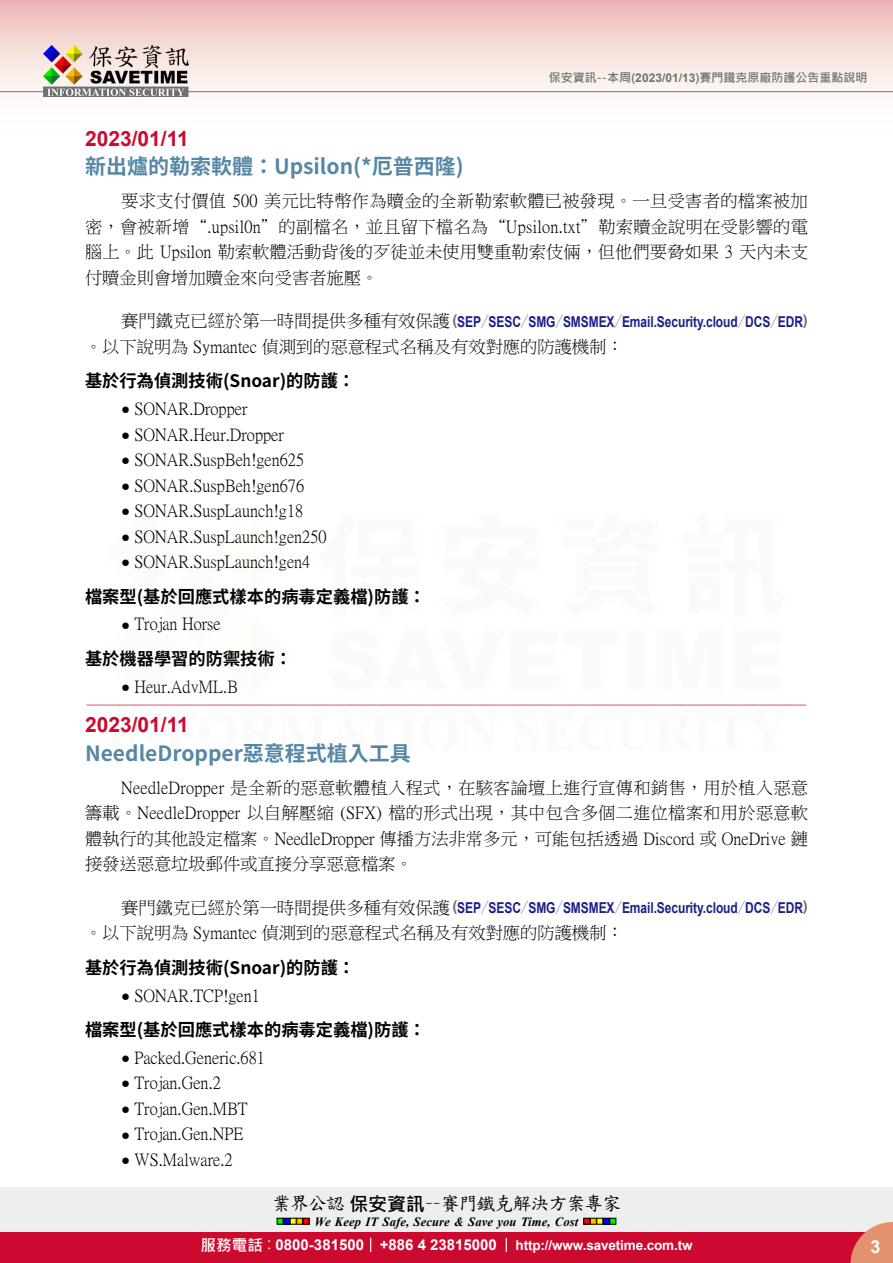
<style>
.page{position:relative;width:893px;height:1263px;background:#fff}
.page>*{position:absolute;margin:0;border:0;box-sizing:border-box;transform-origin:0 0}
.t1{font:700 21px "Source Han Sans TW";color:#5687a5}
.t2{font:700 21px "Arial";color:#cc0a2f}
.t3{font:18.9px "DF Kai Shu SB Estd BF";letter-spacing:-.05em;color:#000}
.t4{font:700 18px "Arial";color:#fff}
.t5{font:17.25px/25.5px "P Ming Li U";color:#000;text-align:justify}
.t6{font:700 17.25px "Source Han Sans TW";color:#000}
.t7{font:16.5px "DF Kai Shu SB Estd BF";color:#cc0a2f}
.t8{font:700 15px "Arial";letter-spacing:-.005em;color:#1d2088;scale:.8 1}
.t9{font:700 13.5px "Arial";letter-spacing:-.01em;color:#fff}
.t10{font:italic 700 12.6px "Times New Roman";letter-spacing:.005em;color:#000}
.t11{font:700 12px "Microsoft Jheng Hei";color:#727171}
.s1{font-family:"Arial"}
.s2{font-family:"P Ming Li U";font-weight:400;font-size:17.25px;color:#000}
.s3{color:#727171}
.s4{font-family:"Source Han Sans TW";font-weight:800;color:#727171}
.s5{font-family:"Arial";font-size:15px}
.s6{font-family:"Microsoft Jheng Hei";font-weight:700}
.s7{font-family:"Microsoft Jheng Hei";font-size:15.6px}
.s8{font-family:"Microsoft Jheng Hei";font-weight:400;font-size:15.6px}
.s9{font-size:15px}
</style>
<div class="page">
<div style="left:0;top:1187px;width:893px;height:49px;background:#eee"></div>
<svg style="left:277px;top:1218px;width:32px;height:6px"></svg>
<svg style="left:584px;top:1218px;width:32px;height:6px"></svg>
<div style="left:0;top:1232px;width:893px;height:31px;background:#cc0a2f"></div>
<svg style="left:850px;top:1222px;width:43px;height:41px"></svg>
<svg style="left:370px;top:1238px;width:1px;height:14px"></svg>
<svg style="left:506px;top:1238px;width:1px;height:14px"></svg>
<div style="left:0;top:0;width:893px;height:141px;background:linear-gradient(to bottom,#efc0bb,#fff)"></div>
<hr style="left:0;top:91px;width:893px;height:1px;background:#727171">
<img style="left:44px;top:46px;width:145px;height:51px">
<p class="t11" style="left:549px;top:70px;width:320px">保安資訊--本周(<span class="s1">2023/01/13</span>)賽門鐵克原廠防護公告重點說明</p>
<p class="t2" style="left:85px;top:123px;width:105px">2023/01/11</p>
<p class="t1" style="left:85px;top:155px;width:380px">新出爐的勒索軟體：Upsilon(*厄普西隆)</p>
<p class="t5" style="left:85px;top:188px;width:725px;text-indent:36px">要求支付價值 500 美元比特幣作為贖金的全新勒索軟體已被發現。一旦受害者的檔案被加密，會被新增“.upsil0n”的副檔名，並且留下檔名為“Upsilon.txt”勒索贖金說明在受影響的電腦上。此 Upsilon 勒索軟體活動背後的歹徒並未使用雙重勒索伎倆，但他們要脅如果 3 天內未支付贖金則會增加贖金來向受害者施壓。</p>
<p class="t8" style="left:121px;top:311px;width:860px"><span class="s2">賽門鐵克已經於第一時間提供多種有效保護</span><span class="s3">(</span>SEP<span class="s4">／</span>SESC<span class="s4">／</span>SMG<span class="s4">／</span>SMSMEX<span class="s4">／</span>Email.Security.cloud<span class="s4">／</span>DCS<span class="s4">／</span>EDR<span class="s3">)</span></p>
<p class="t5" style="left:85px;top:334px;width:540px">。以下說明為 Symantec 偵測到的惡意程式名稱及有效對應的防護機制：</p>
<p class="t6" style="left:85px;top:371px;width:272px">基於行為偵測技術(Snoar)的防護：</p>
<p class="t5" style="left:121px;top:396px;width:128px"><span class="s5">●</span> SONAR.Dropper</p>
<p class="t5" style="left:121px;top:422px;width:164px"><span class="s5">●</span> SONAR.Heur.Dropper</p>
<p class="t5" style="left:121px;top:447px;width:184px"><span class="s5">●</span> SONAR.SuspBeh!gen625</p>
<p class="t5" style="left:121px;top:473px;width:184px"><span class="s5">●</span> SONAR.SuspBeh!gen676</p>
<p class="t5" style="left:121px;top:498px;width:184px"><span class="s5">●</span> SONAR.SuspLaunch!g18</p>
<p class="t5" style="left:121px;top:524px;width:207px"><span class="s5">●</span> SONAR.SuspLaunch!gen250</p>
<p class="t5" style="left:121px;top:549px;width:191px"><span class="s5">●</span> SONAR.SuspLaunch!gen4</p>
<p class="t6" style="left:85px;top:586px;width:342px">檔案型(基於回應式樣本的病毒定義檔)防護：</p>
<p class="t5" style="left:121px;top:611px;width:101px"><span class="s5">●</span> Trojan Horse</p>
<p class="t6" style="left:85px;top:649px;width:209px">基於機器學習的防禦技術：</p>
<p class="t5" style="left:121px;top:674px;width:118px"><span class="s5">●</span> Heur.AdvML.B</p>
<p class="t7" style="left:86px;top:697px;width:723px">-------------------------------------------------------------------------------------------------------------</p>
<p class="t2" style="left:85px;top:710px;width:105px">2023/01/11</p>
<p class="t1" style="left:85px;top:741px;width:327px">NeedleDropper惡意程式植入工具</p>
<p class="t5" style="left:85px;top:775px;width:725px;text-indent:36px">NeedleDropper 是全新的惡意軟體植入程式，在駭客論壇上進行宣傳和銷售，用於植入惡意籌載。NeedleDropper 以自解壓縮 (SFX) 檔的形式出現，其中包含多個二進位檔案和用於惡意軟體執行的其他設定檔案。NeedleDropper 傳播方法非常多元，可能包括透過 Discord 或 OneDrive 鏈接發送惡意垃圾郵件或直接分享惡意檔案。</p>
<p class="t8" style="left:121px;top:897px;width:860px"><span class="s2">賽門鐵克已經於第一時間提供多種有效保護</span><span class="s3">(</span>SEP<span class="s4">／</span>SESC<span class="s4">／</span>SMG<span class="s4">／</span>SMSMEX<span class="s4">／</span>Email.Security.cloud<span class="s4">／</span>DCS<span class="s4">／</span>EDR<span class="s3">)</span></p>
<p class="t5" style="left:85px;top:920px;width:540px">。以下說明為 Symantec 偵測到的惡意程式名稱及有效對應的防護機制：</p>
<p class="t6" style="left:85px;top:957px;width:272px">基於行為偵測技術(Snoar)的防護：</p>
<p class="t5" style="left:121px;top:982px;width:140px"><span class="s5">●</span> SONAR.TCP!gen1</p>
<p class="t6" style="left:85px;top:1020px;width:342px">檔案型(基於回應式樣本的病毒定義檔)防護：</p>
<p class="t5" style="left:121px;top:1045px;width:145px"><span class="s5">●</span> Packed.Generic.681</p>
<p class="t5" style="left:121px;top:1070px;width:101px"><span class="s5">●</span> Trojan.Gen.2</p>
<p class="t5" style="left:121px;top:1096px;width:128px"><span class="s5">●</span> Trojan.Gen.MBT</p>
<p class="t5" style="left:121px;top:1121px;width:124px"><span class="s5">●</span> Trojan.Gen.NPE</p>
<p class="t5" style="left:121px;top:1147px;width:113px"><span class="s5">●</span> WS.Malware.2</p>
<p class="t3" style="left:272px;top:1194px;width:351px">業界公認<span class="s6">保安資訊</span>－－賽門鐵克解決方案專家</p>
<p class="t10" style="left:315px;top:1212px;width:265px">We Keep IT Safe, Secure &amp; Save you Time, Cost</p>
<p class="t9" style="left:200px;top:1235px;width:494px"><span class="s7">服務電話</span><span class="s8">：</span><span class="s9">0800-381500 +886 4 23815000</span> http://www.savetime.com.tw</p>
<p class="t4" style="left:870px;top:1234px;width:12px">3</p>
</div>
